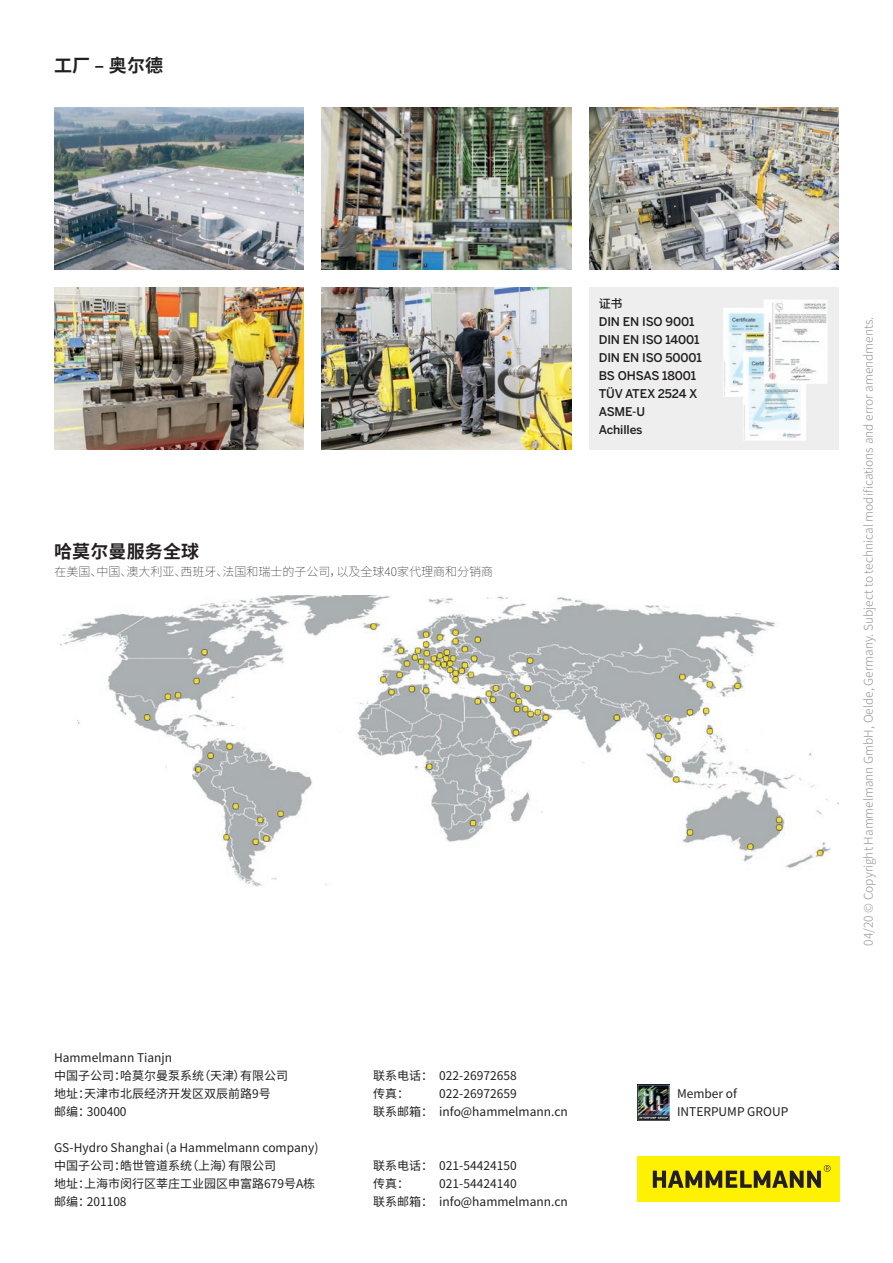
<style>
.page{position:relative;width:893px;height:1263px;background:#fff}
.page>*{position:absolute;margin:0;border:0;box-sizing:border-box;transform-origin:0 0}
.Überschrift{font:700 18px "Noto Sans SC";letter-spacing:.01em;color:#231f20}
.Bodytext{font:12px "Noto Sans SC";color:#231f20}
.Bodytext-2{font:300 12px "Noto Sans SC";color:#939598}
.Bodytext-3{font:500 12px/18px "Benton Sans";letter-spacing:-.01em;color:#231f20}
.Bodytext-4{font:100 12px "Noto Sans SC";color:#231f20}
.Bodytext-5{font:500 12px "Noto Sans SC";color:#231f20}
</style>
<div class="page">
<div style="left:589px;top:288px;width:250px;height:162px;background:#eeeeef"></div>
<img style="left:589px;top:108px;width:250px;height:162px">
<img style="left:54px;top:108px;width:250px;height:162px">
<img style="left:54px;top:288px;width:250px;height:162px">
<img style="left:322px;top:288px;width:250px;height:162px">
<img style="left:322px;top:108px;width:249px;height:162px">
<img style="left:723px;top:300px;width:104px;height:140px">
<img style="left:60px;top:595px;width:779px;height:291px">
<img style="left:637px;top:1084px;width:33px;height:36px">
<div style="left:637px;top:1156px;width:202px;height:45px;background:#fff101"></div>
<svg style="left:653px;top:1165px;width:178px;height:23px"></svg>
<p class="Überschrift" style="left:54px;top:55px;width:111px">工厂 – 奥尔德</p>
<p class="Überschrift" style="left:54px;top:541px;width:147px">哈莫尔曼服务全球</p>
<p class="Bodytext-4" style="left:55px;top:565px;width:440px">在美国、中国、澳大利亚、西班牙、法国和瑞士的子公司，以及全球40家代理商和分销商</p>
<p class="Bodytext-5" style="left:599px;top:296px;width:25px">证书</p>
<p class="Bodytext-3" style="left:599px;top:312px;width:105px">DIN EN ISO 9001<br>DIN EN ISO 14001<br>DIN EN ISO 50001<br>BS OHSAS 18001<br>TÜV ATEX 2524 X<br>ASME-U<br>Achilles</p>
<p class="Bodytext" style="left:54px;top:1051px;width:120px">Hammelmann Tianjn</p>
<p class="Bodytext" style="left:54px;top:1069px;width:235px">中国子公司：哈莫尔曼泵系统（天津）有限公司</p>
<p class="Bodytext" style="left:54px;top:1087px;width:218px">地址：天津市北辰经济开发区双辰前路9号</p>
<p class="Bodytext" style="left:54px;top:1105px;width:74px">邮编：300400</p>
<p class="Bodytext" style="left:54px;top:1141px;width:266px">GS-Hydro Shanghai (a Hammelmann company)</p>
<p class="Bodytext" style="left:54px;top:1159px;width:223px">中国子公司：皓世管道系统（上海）有限公司</p>
<p class="Bodytext" style="left:54px;top:1177px;width:263px">地址：上海市闵行区莘庄工业园区申富路679号A栋</p>
<p class="Bodytext" style="left:54px;top:1195px;width:74px">邮编：201108</p>
<p class="Bodytext" style="left:373px;top:1069px;width:145px">联系电话： 022-26972658</p>
<p class="Bodytext" style="left:373px;top:1087px;width:37px">传真：</p>
<p class="Bodytext" style="left:439px;top:1087px;width:79px">022-26972659</p>
<p class="Bodytext" style="left:373px;top:1105px;width:196px">联系邮箱： info@hammelmann.cn</p>
<p class="Bodytext" style="left:373px;top:1159px;width:145px">联系电话： 021-54424150</p>
<p class="Bodytext" style="left:373px;top:1177px;width:37px">传真：</p>
<p class="Bodytext" style="left:439px;top:1177px;width:79px">021-54424140</p>
<p class="Bodytext" style="left:373px;top:1195px;width:196px">联系邮箱： info@hammelmann.cn</p>
<p class="Bodytext" style="left:677px;top:1087px;width:62px">Member of</p>
<p class="Bodytext" style="left:677px;top:1105px;width:113px">INTERPUMP GROUP</p>
<p class="Bodytext-2" style="left:861px;top:946px;width:631px;rotate:-90deg">04/20 © Copyright Hammelmann GmbH, Oelde, Germany. Subject to technical modifications and error amendments.</p>
</div>
